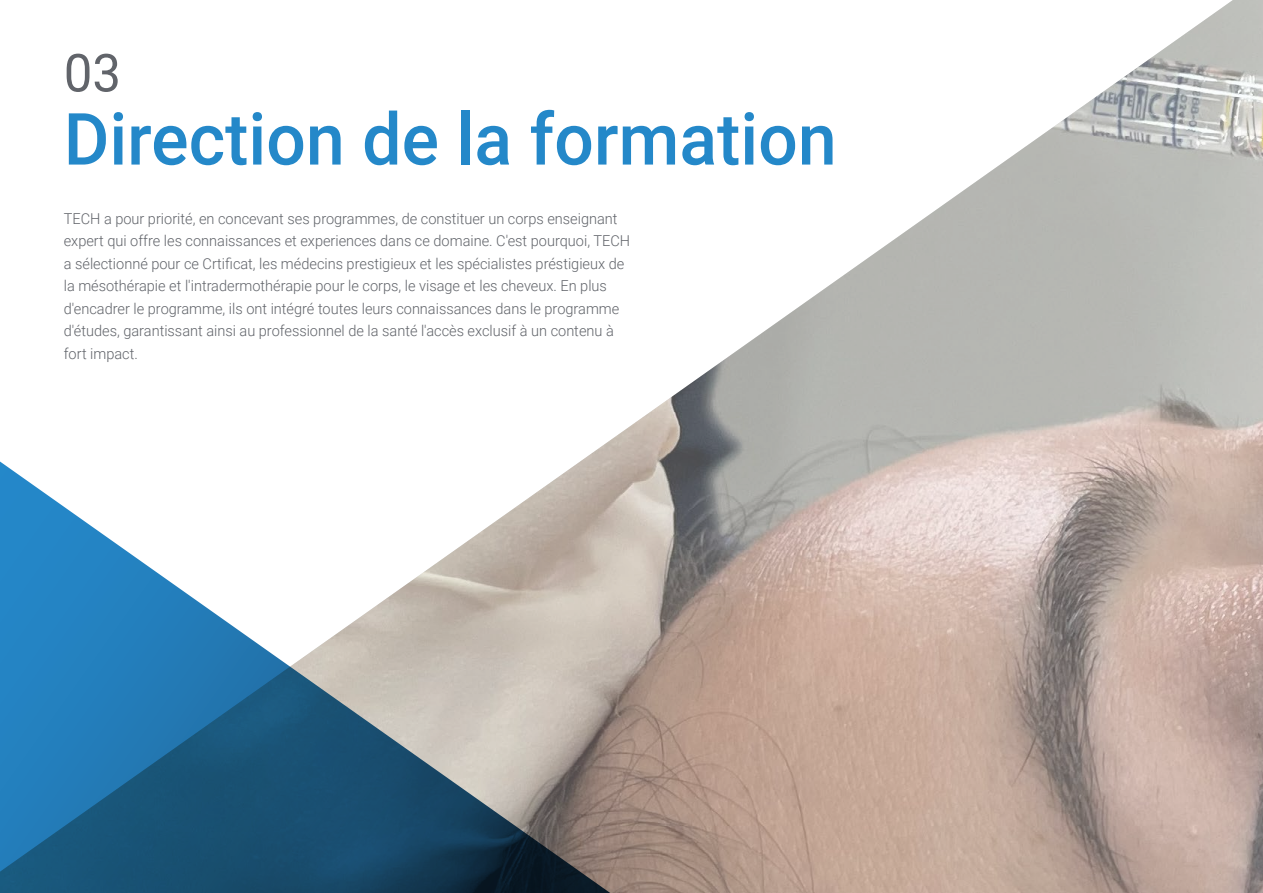
<style>
.page{position:relative;width:1263px;height:893px;background:#fff}
.page>*{position:absolute;margin:0;border:0;box-sizing:border-box;transform-origin:0 0}
.t1{font:500 72px "Roboto";color:#2488c9}
.t2{font:52.5px "Roboto";color:#61646a}
.t3{font:300 15px/22.5px "Roboto";color:#61646a}
</style>
<div class="page">
<img style="left:602px;top:0;width:661px;height:893px">
<svg style="left:0;top:446px;width:640px;height:447px"></svg>
<h2 class="t2" style="left:64px;top:36px;width:59px">03</h2>
<h1 class="t1" style="left:64px;top:89px;width:774px">Direction de la formation</h1>
<p class="t3" style="left:64px;top:207px;width:568px">TECH a pour priorité, en concevant ses programmes, de constituer un corps enseignant expert qui offre les connaissances et experiences dans ce domaine. C'est pourquoi, TECH a sélectionné pour ce Crtificat, les médecins prestigieux et les spécialistes préstigieux de la mésothérapie et l'intradermothérapie pour le corps, le visage et les cheveux. En plus d'encadrer le programme, ils ont intégré toutes leurs connaissances dans le programme d'études, garantissant ainsi au professionnel de la santé l'accès exclusif à un contenu à fort impact.</p>
</div>
